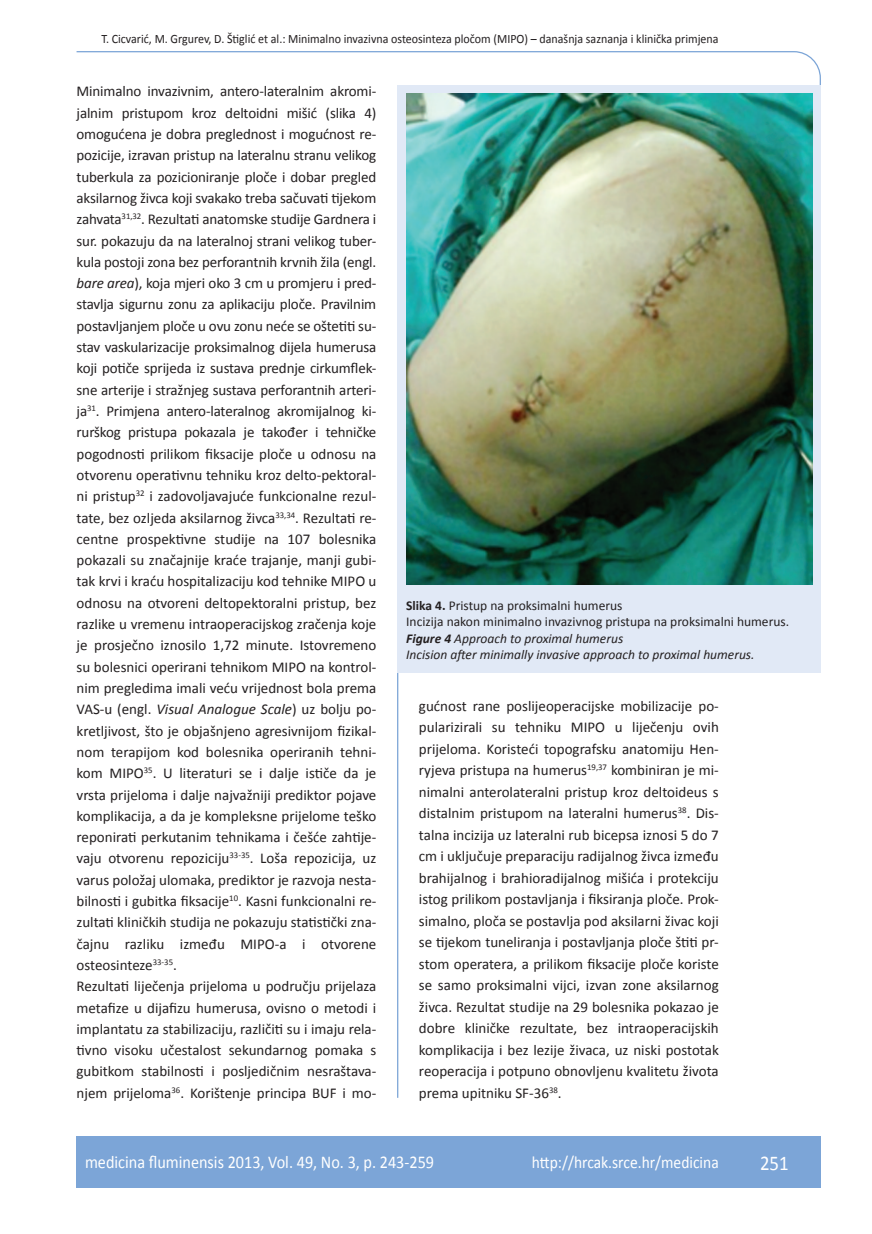
<style>
.page{position:relative;width:872px;height:1234px;background:#fff}
.page>*{position:absolute;margin:0;border:0;box-sizing:border-box;transform-origin:0 0}
.t1{font:21px "Calibri";color:#fff;scale:.9 1}
.t2{font:18px "Calibri";color:#fff;scale:.9 1}
.t3{font:17.25px "Calibri";color:#fff;scale:.9 1}
.t4{font:15px/21.3px "Calibri";letter-spacing:-.005em;color:#231f20}
.t5{font:13.5px/16.5px "Calibri";color:#231f20}
.t6{font:12.75px "Calibri";color:#231f20;scale:.94 1}
.s1{font-style:italic}
.s2{font-weight:700}
.s3{font-weight:700;font-style:italic}
</style>
<div class="page">
<svg style="left:76px;top:51px;width:745px;height:275px"></svg>
<hr style="left:397px;top:672px;width:1px;height:425px;background:#7ca5d7">
<div style="left:77px;top:1135px;width:744px;height:51px;background:#7ca5d7"></div>
<div style="left:398px;top:85px;width:423px;height:587px;background:#e1e9f6"></div>
<img style="left:406px;top:94px;width:406px;height:490px">
<p class="t6" style="left:101px;top:30px;width:658px">T. Cicvarić, M. Grgurev, D. Štiglić et al.: Minimalno invazivna osteosinteza pločom (MIPO) – današnja saznanja i klinička primjena</p>
<p class="t4" style="left:77px;top:80px;width:301px">Minimalno invazivnim, antero-lateralnim akromi&shy;jalnim pristupom kroz deltoidni mišić (slika 4) omogućena je dobra preglednost i mogućnost re&shy;pozicije, izravan pristup na lateralnu stranu velikog tuberkula za pozicioniranje ploče i dobar pregled aksilarnog živca koji svakako treba sačuvati tijekom zahvata<sup>31,32</sup>. Rezultati anatomske studije Gardnera i sur. pokazuju da na lateralnoj strani velikog tuber&shy;kula postoji zona bez perforantnih krvnih žila (engl. <span class="s1">bare area</span>), koja mjeri oko 3 cm u promjeru i pred&shy;stavlja sigurnu zonu za aplikaciju ploče. Pravilnim postavljanjem ploče u ovu zonu neće se oštetiti su&shy;stav vaskularizacije proksimalnog dijela humerusa koji potiče sprijeda iz sustava prednje cirkumflek&shy;sne arterije i stražnjeg sustava perforantnih arteri&shy;ja<sup>31</sup>. Primjena antero-lateralnog akromijalnog ki&shy;rurškog pristupa pokazala je također i tehničke pogodnosti prilikom fiksacije ploče u odnosu na otvorenu operativnu tehniku kroz delto-pektoral&shy;ni pristup<sup>32</sup> i zadovoljavajuće funkcionalne rezul&shy;tate, bez ozljeda aksilarnog živca<sup>33,34</sup>. Rezultati re&shy;centne prospektivne studije na 107 bolesnika pokazali su značajnije kraće trajanje, manji gubi&shy;tak krvi i kraću hospitalizaciju kod tehnike MIPO u odnosu na otvoreni deltopektoralni pristup, bez razlike u vremenu intraoperacijskog zračenja koje je prosječno iznosilo 1,72 minute. Istovremeno su bolesnici operirani tehnikom MIPO na kontrol&shy;nim pregledima imali veću vrijednost bola prema VAS-u (engl. <span class="s1">Visual Analogue Scale</span>) uz bolju po&shy;kretljivost, što je objašnjeno agresivnijom fizikal&shy;nom terapijom kod bolesnika operiranih tehni&shy;kom MIPO<sup>35</sup>. U literaturi se i dalje ističe da je vrsta prijeloma i dalje najvažniji prediktor pojave komplikacija, a da je kompleksne prijelome teško reponirati perkutanim tehnikama i češće zahtije&shy;vaju otvorenu repoziciju<sup>33-35</sup>. Loša repozicija, uz varus položaj ulomaka, prediktor je razvoja nesta&shy;bilnosti i gubitka fiksacije<sup>10</sup>. Kasni funkcionalni re&shy;zultati kliničkih studija ne pokazuju statistički zna&shy;čajnu razliku između MIPO-a i otvorene osteosinteze<sup>33-35</sup>.<br>Rezultati liječenja prijeloma u području prijelaza metafize u dijafizu humerusa, ovisno o metodi i implantatu za stabilizaciju, različiti su i imaju rela&shy;tivno visoku učestalost sekundarnog pomaka s gubitkom stabilnosti i posljedičnim nesraštava&shy;njem prijeloma<sup>36</sup>. Korištenje principa BUF i mo-</p>
<p class="t5" style="left:406px;top:596px;width:384px"><span class="s2">Slika 4.</span> Pristup na proksimalni humerus<br>Incizija nakon minimalno invazivnog pristupa na proksimalni humerus.<br><span class="s3">Figure 4</span> <span class="s1">Approach to proximal humerus<br>Incision after minimally invasive approach to proximal humerus.</span></p>
<p class="t4" style="left:419px;top:694px;width:301px;text-align:justify">gućnost rane poslijeoperacijske mobilizacije po&shy;pularizirali su tehniku MIPO u liječenju ovih prijeloma. Koristeći topografsku anatomiju Hen&shy;ryjeva pristupa na humerus<sup>19,37</sup> kombiniran je mi&shy;nimalni anterolateralni pristup kroz deltoideus s distalnim pristupom na lateralni humerus<sup>38</sup>. Dis&shy;talna incizija uz lateralni rub bicepsa iznosi 5 do 7 cm i uključuje preparaciju radijalnog živca između brahijalnog i brahioradijalnog mišića i protekciju istog prilikom postavljanja i fiksiranja ploče. Prok&shy;simalno, ploča se postavlja pod aksilarni živac koji se tijekom tuneliranja i postavljanja ploče štiti pr&shy;stom operatera, a prilikom fiksacije ploče koriste se samo proksimalni vijci, izvan zone aksilarnog živca. Rezultat studije na 29 bolesnika pokazao je dobre kliničke rezultate, bez intraoperacijskih komplikacija i bez lezije živaca, uz niski postotak reoperacija i potpuno obnovljenu kvalitetu života prema upitniku SF-36<sup>38</sup>.</p>
<p class="t2" style="left:85px;top:1150px;width:389px">medicina fluminensis 2013, Vol. 49, No. 3, p. 243-259</p>
<p class="t3" style="left:532px;top:1151px;width:209px">http://hrcak.srce.hr/medicina</p>
<h1 class="t1" style="left:760px;top:1149px;width:33px">251</h1>
</div>
